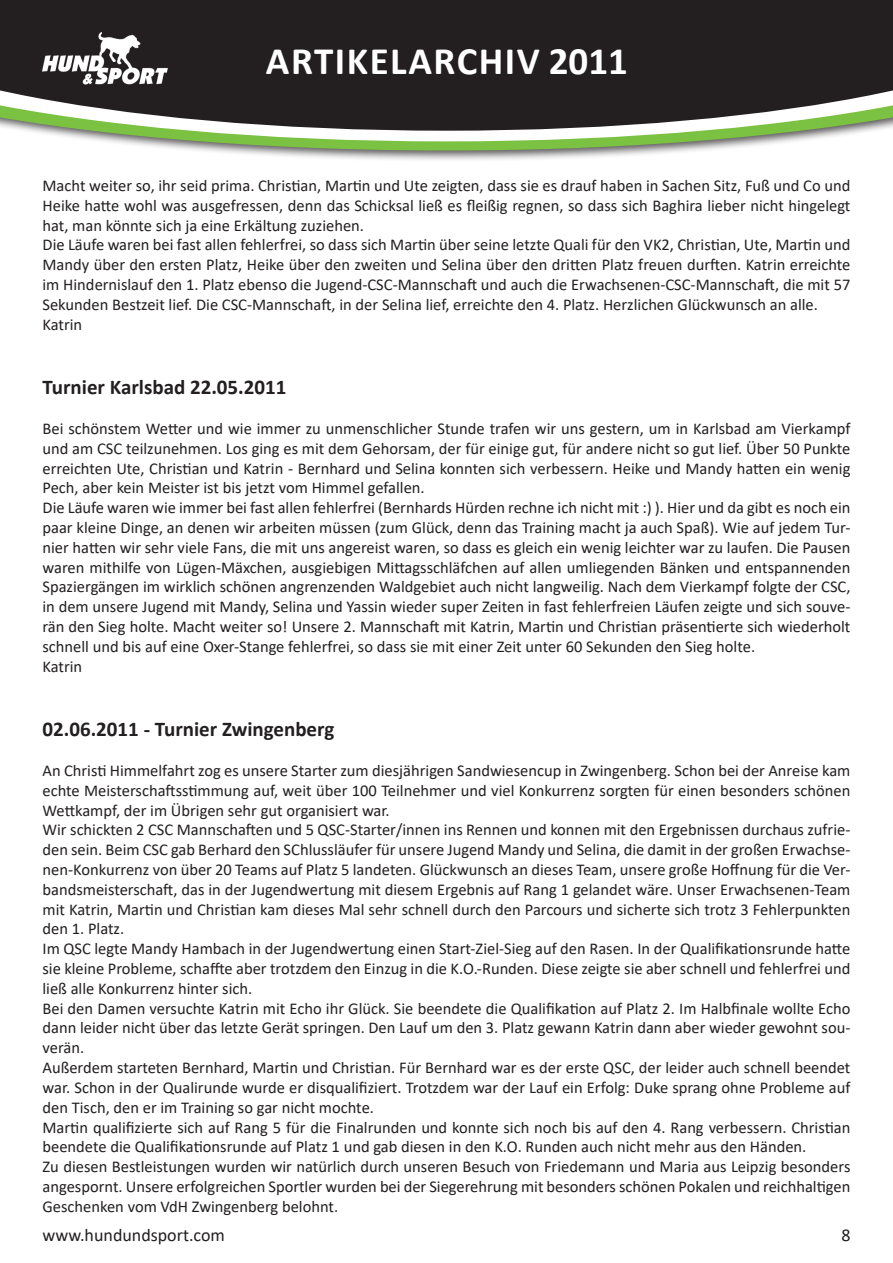
<style>
.page{position:relative;width:893px;height:1263px;background:#fff}
.page>*{position:absolute;margin:0;border:0;box-sizing:border-box;transform-origin:0 0}
.t1{font:700 39px "Calibri";letter-spacing:.04em;color:#fff}
.t2{font:700 21px "Calibri";color:#231f20}
.t3{font:18px "Calibri";color:#231f20}
.t4{font:16.5px/19.8px "Calibri";color:#231f20}
</style>
<div class="page">
<div style="left:0;top:0;width:893px;height:162px;background:#231f20;opacity:.75"></div>
<svg style="left:0;top:141px;width:893px;height:10px"></svg>
<svg style="left:0;top:131px;width:893px;height:10px"></svg>
<svg style="left:0;top:0;width:893px;height:131px;background:#353330"></svg>
<img style="left:43px;top:32px;width:131px;height:55px">
<h1 class="t1" style="left:266px;top:34px;width:363px">ARTIKELARCHIV 2011</h1>
<p class="t4" style="left:43px;top:175px;width:809px">Macht weiter so, ihr seid prima. Christian, Martin und Ute zeigten, dass sie es drauf haben in Sachen Sitz, Fuß und Co und Heike hatte wohl was ausgefressen, denn das Schicksal ließ es fleißig regnen, so dass sich Baghira lieber nicht hingelegt hat, man könnte sich ja eine Erkältung zuziehen.<br>Die Läufe waren bei fast allen fehlerfrei, so dass sich Martin über seine letzte Quali für den VK2, Christian, Ute, Martin und Mandy über den ersten Platz, Heike über den zweiten und Selina über den dritten Platz freuen durften. Katrin erreichte im Hindernislauf den 1. Platz ebenso die Jugend-CSC-Mannschaft und auch die Erwachsenen-CSC-Mannschaft, die mit 57<br>Sekunden Bestzeit lief. Die CSC-Mannschaft, in der Selina lief, erreichte den 4. Platz. Herzlichen Glückwunsch an alle.<br>Katrin</p>
<p class="t2" style="left:43px;top:373px;width:245px">Turnier Karlsbad 22.05.2011</p>
<p class="t4" style="left:43px;top:418px;width:809px">Bei schönstem Wetter und wie immer zu unmenschlicher Stunde trafen wir uns gestern, um in Karlsbad am Vierkampf und am CSC teilzunehmen. Los ging es mit dem Gehorsam, der für einige gut, für andere nicht so gut lief. Über 50 Punkte erreichten Ute, Christian und Katrin - Bernhard und Selina konnten sich verbessern. Heike und Mandy hatten ein wenig Pech, aber kein Meister ist bis jetzt vom Himmel gefallen.<br>Die Läufe waren wie immer bei fast allen fehlerfrei (Bernhards Hürden rechne ich nicht mit :) ). Hier und da gibt es noch ein paar kleine Dinge, an denen wir arbeiten müssen (zum Glück, denn das Training macht ja auch Spaß). Wie auf jedem Tur&shy;nier hatten wir sehr viele Fans, die mit uns angereist waren, so dass es gleich ein wenig leichter war zu laufen. Die Pausen waren mithilfe von Lügen-Mäxchen, ausgiebigen Mittagsschläfchen auf allen umliegenden Bänken und entspannenden Spaziergängen im wirklich schönen angrenzenden Waldgebiet auch nicht langweilig. Nach dem Vierkampf folgte der CSC, in dem unsere Jugend mit Mandy, Selina und Yassin wieder super Zeiten in fast fehlerfreien Läufen zeigte und sich souve&shy;rän den Sieg holte. Macht weiter so! Unsere 2. Mannschaft mit Katrin, Martin und Christian präsentierte sich wiederholt schnell und bis auf eine Oxer-Stange fehlerfrei, so dass sie mit einer Zeit unter 60 Sekunden den Sieg holte.<br>Katrin</p>
<p class="t2" style="left:43px;top:715px;width:293px">02.06.2011 - Turnier Zwingenberg</p>
<p class="t4" style="left:43px;top:760px;width:809px">An Christi Himmelfahrt zog es unsere Starter zum diesjährigen Sandwiesencup in Zwingenberg. Schon bei der Anreise kam echte Meisterschaftsstimmung auf, weit über 100 Teilnehmer und viel Konkurrenz sorgten für einen besonders schönen Wettkampf, der im Übrigen sehr gut organisiert war.<br>Wir schickten 2 CSC Mannschaften und 5 QSC-Starter/innen ins Rennen und konnen mit den Ergebnissen durchaus zufrie&shy;den sein. Beim CSC gab Berhard den SChlussläufer für unsere Jugend Mandy und Selina, die damit in der großen Erwachse&shy;nen-Konkurrenz von über 20 Teams auf Platz 5 landeten. Glückwunsch an dieses Team, unsere große Hoffnung für die Ver&shy;bandsmeisterschaft, das in der Jugendwertung mit diesem Ergebnis auf Rang 1 gelandet wäre. Unser Erwachsenen-Team mit Katrin, Martin und Christian kam dieses Mal sehr schnell durch den Parcours und sicherte sich trotz 3 Fehlerpunkten den 1. Platz.<br>Im QSC legte Mandy Hambach in der Jugendwertung einen Start-Ziel-Sieg auf den Rasen. In der Qualifikationsrunde hatte sie kleine Probleme, schaffte aber trotzdem den Einzug in die K.O.-Runden. Diese zeigte sie aber schnell und fehlerfrei und ließ alle Konkurrenz hinter sich.<br>Bei den Damen versuchte Katrin mit Echo ihr Glück. Sie beendete die Qualifikation auf Platz 2. Im Halbfinale wollte Echo dann leider nicht über das letzte Gerät springen. Den Lauf um den 3. Platz gewann Katrin dann aber wieder gewohnt sou&shy;verän.<br>Außerdem starteten Bernhard, Martin und Christian. Für Bernhard war es der erste QSC, der leider auch schnell beendet war. Schon in der Qualirunde wurde er disqualifiziert. Trotzdem war der Lauf ein Erfolg: Duke sprang ohne Probleme auf den Tisch, den er im Training so gar nicht mochte.<br>Martin qualifizierte sich auf Rang 5 für die Finalrunden und konnte sich noch bis auf den 4. Rang verbessern. Christian beendete die Qualifikationsrunde auf Platz 1 und gab diesen in den K.O. Runden auch nicht mehr aus den Händen.<br>Zu diesen Bestleistungen wurden wir natürlich durch unseren Besuch von Friedemann und Maria aus Leipzig besonders angespornt. Unsere erfolgreichen Sportler wurden bei der Siegerehrung mit besonders schönen Pokalen und reichhaltigen Geschenken vom VdH Zwingenberg belohnt.</p>
<p class="t3" style="left:43px;top:1223px;width:184px">www.hundundsport.com</p>
<p class="t3" style="left:841px;top:1223px;width:11px">8</p>
</div>
